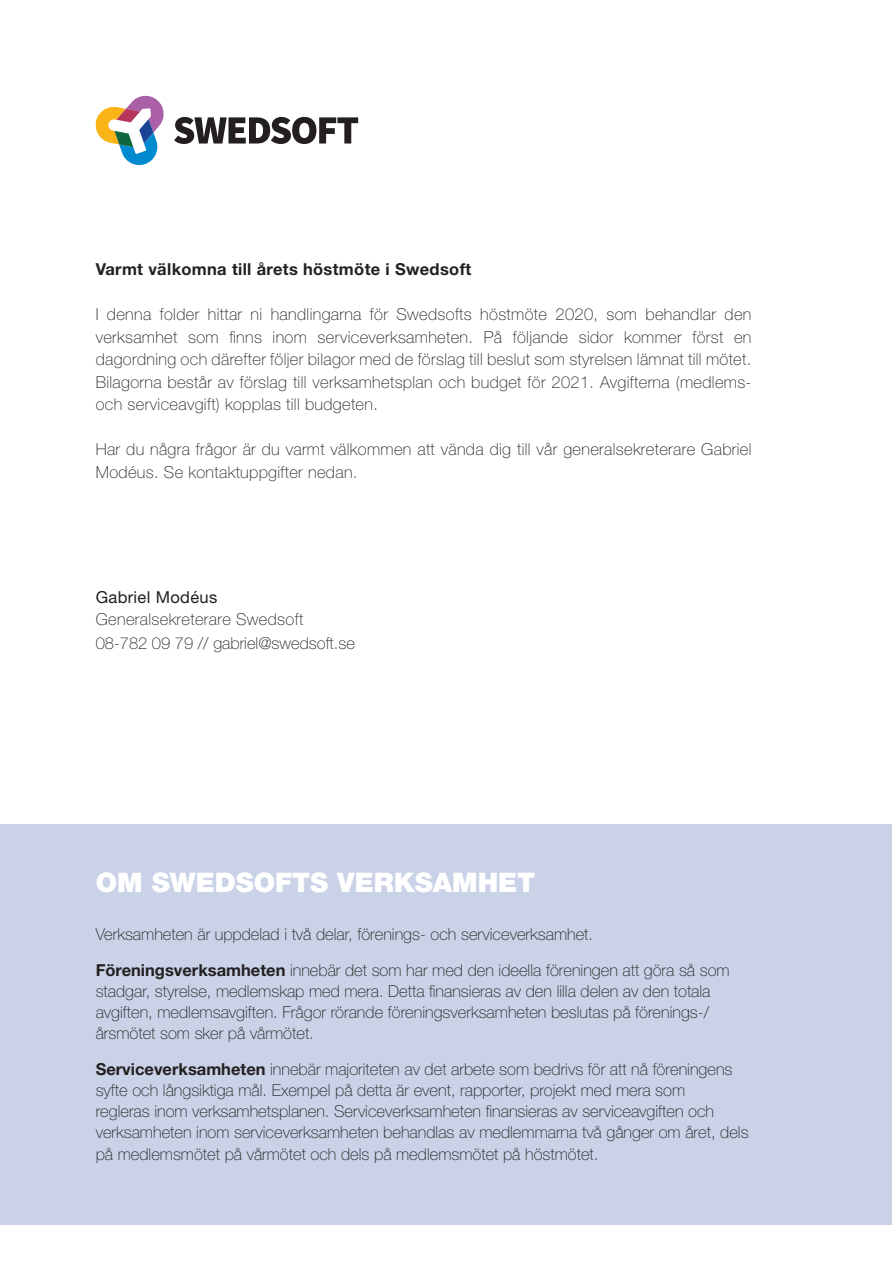
<style>
.page{position:relative;width:893px;height:1263px;background:#fff}
.page>*{position:absolute;margin:0;border:0;box-sizing:border-box;transform-origin:0 0}
.t1{font:900 27px "Helvetica Neue LT Std";color:#fff}
.t2{font:100 16.5px/21px "Helvetica Neue LT Std";color:#231f20}
.t3{font:100 16.5px/22.5px "Helvetica Neue LT Std";letter-spacing:.02em;color:#231f20}
.t4{font:700 16.5px "Helvetica Neue LT Std";letter-spacing:.02em;color:#231f20}
.s1{font-weight:400}
.s2{font-weight:700}
</style>
<div class="page">
<div style="left:0;top:824px;width:891px;height:401px;background:#c9d2e6"></div>
<svg style="left:174px;top:117px;width:184px;height:27px"></svg>
<svg style="left:96px;top:96px;width:68px;height:69px"></svg>
<p class="t4" style="left:96px;top:259px;width:377px">Varmt välkomna till årets höstmöte i Swedsoft</p>
<p class="t2" style="left:96px;top:303px;width:657px;line-height:22.5px;text-align:justify">I denna folder hittar ni handlingarna för Swedsofts höstmöte 2020, som behandlar den verksamhet som finns inom serviceverksamheten. På följande sidor kommer först en dagordning och därefter följer bilagor med de förslag till beslut som styrelsen lämnat till mötet.<br>Bilagorna består av förslag till verksamhetsplan och budget för 2021. Avgifterna (medlems&shy;och serviceavgift) kopplas till budgeten.</p>
<p class="t3" style="left:96px;top:438px;width:657px">Har du några frågor är du varmt välkommen att vända dig till vår generalsekreterare Gabriel<br>Modéus. Se kontaktuppgifter nedan.</p>
<p class="t3" style="left:96px;top:586px;width:209px"><span class="s1">Gabriel Modéus<br></span>Generalsekreterare Swedsoft</p>
<p class="t2" style="left:96px;top:633px;width:261px">08-782 09 79 // gabriel@swedsoft.se</p>
<p class="t1" style="left:96px;top:867px;width:441px">OM SWEDSOFTS VERKSAMHET</p>
<p class="t2" style="left:96px;top:924px;width:499px">Verksamheten är uppdelad i två delar, förenings- och serviceverksamhet.</p>
<p class="t2" style="left:96px;top:960px;width:636px"><span class="s2">Föreningsverksamheten</span> innebär det som har med den ideella föreningen att göra så som stadgar, styrelse, medlemskap med mera. Detta finansieras av den lilla delen av den totala avgiften, medlemsavgiften. Frågor rörande föreningsverksamheten beslutas på förenings-/ årsmötet som sker på vårmötet.</p>
<p class="t2" style="left:96px;top:1059px;width:654px"><span class="s2">Serviceverksamheten</span> innebär majoriteten av det arbete som bedrivs för att nå föreningens syfte och långsiktiga mål. Exempel på detta är event, rapporter, projekt med mera som<br>regleras inom verksamhetsplanen. Serviceverksamheten finansieras av serviceavgiften och verksamheten inom serviceverksamheten behandlas av medlemmarna två gånger om året, dels på medlemsmötet på vårmötet och dels på medlemsmötet på höstmötet.</p>
</div>
